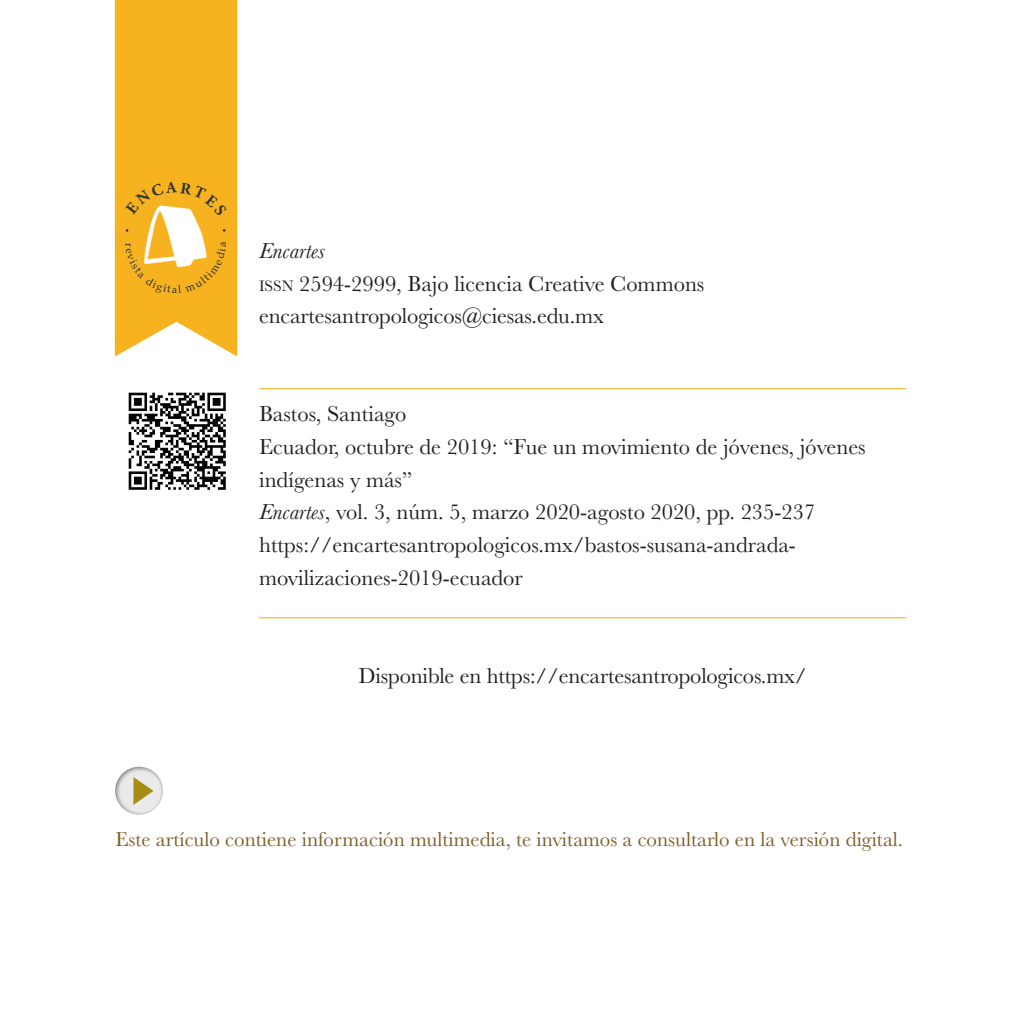
<style>
.page{position:relative;width:1021px;height:1021px;background:#fff}
.page>*{position:absolute;margin:0;border:0;box-sizing:border-box;transform-origin:0 0}
.t1{font:22.5px/32.6px "Baskerville";color:#231f20}
.t2{font:20.93px "Baskerville";color:#7c5c24}
.t3{font:10.8px "Palatino";color:#323333}
.s1{font-style:italic}
.s2{font-size:15.75px}
</style>
<div class="page">
<div style="left:115px;top:0;width:122px;height:356px;background:#f7b31f"></div>
<hr style="left:259px;top:388px;width:647px;height:1px;background:#f7b31f">
<hr style="left:259px;top:617px;width:647px;height:1px;background:#f7b31f">
<img style="left:128px;top:392px;width:98px;height:98px">
<svg style="left:115px;top:766px;width:48px;height:48px;fill:#ebeaea"></svg>
<svg style="left:133px;top:777px;width:20px;height:27px"></svg>
<svg style="left:125px;top:181px;width:102px;height:112px"></svg>
<p class="t3" style="left:172px;top:284px;width:7px">a</p>
<p class="t1" style="left:259px;top:234px;width:447px"><span class="s1">Encartes<br></span><span class="s2">ISSN</span> 2594-2999, Bajo licencia Creative Commons encartesantropologicos@ciesas.edu.mx</p>
<p class="t1" style="left:259px;top:398px;width:608px">Bastos, Santiago<br>Ecuador, octubre de 2019: “Fue un movimiento de jóvenes, jóvenes indígenas y más”<br><span class="s1">Encartes</span>, vol. 3, núm. 5, marzo 2020-agosto 2020, pp. 235-237 https://encartesantropologicos.mx/bastos-susana-andrada&shy;movilizaciones-2019-ecuador</p>
<p class="t1" style="left:358px;top:659px;width:449px">Disponible en https://encartesantropologicos.mx/</p>
<p class="t2" style="left:115px;top:827px;width:789px">Este artículo contiene información multimedia, te invitamos a consultarlo en la versión digital.</p>
</div>
